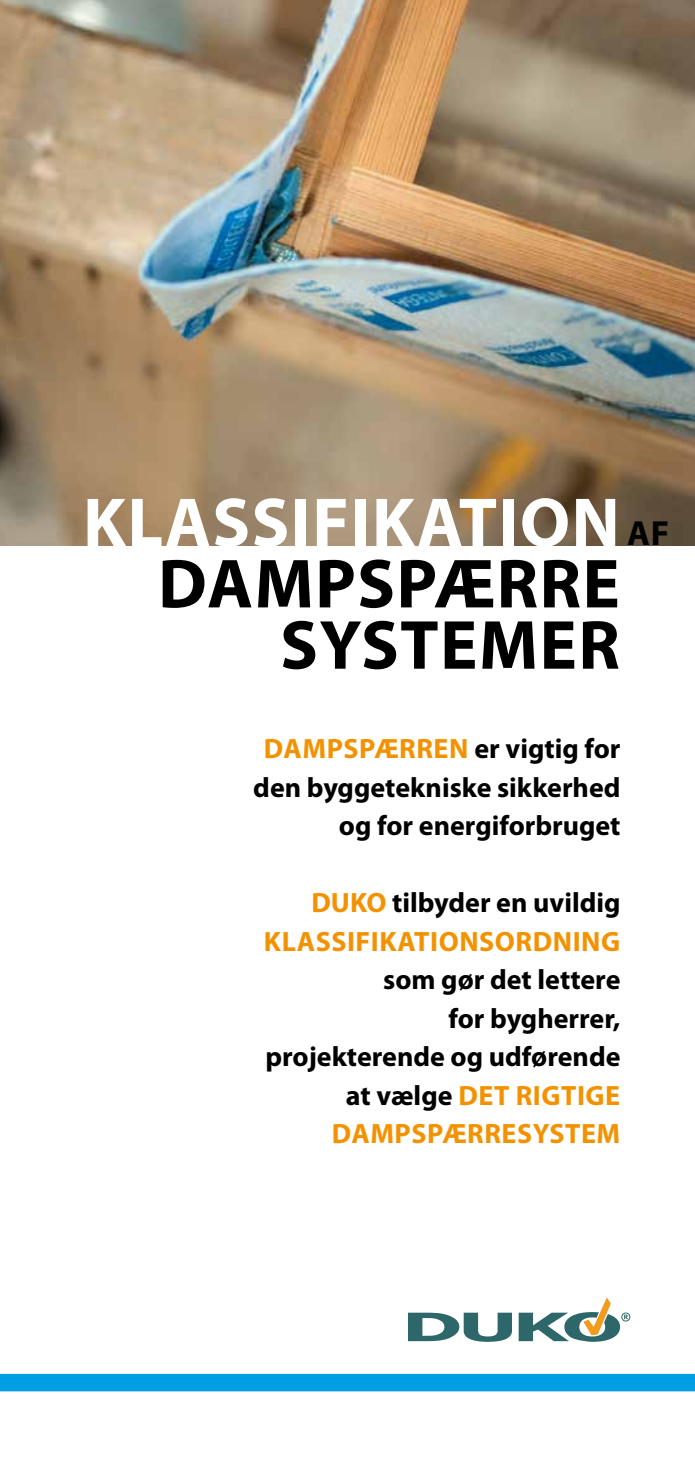
<style>
.page{position:relative;width:695px;height:1474px;background:#fff}
.page>*{position:absolute;margin:0;border:0;box-sizing:border-box;transform-origin:0 0}
.t1{font:700 70px/61.2px "Myriad Pro";letter-spacing:.02em;color:#000;text-align:right}
.t2{font:700 70px "Myriad Pro";letter-spacing:.02em;color:#fff}
.t3{font:700 35px "Myriad Pro";color:#000}
.t4{font:700 28px/38.5px "Myriad Pro";letter-spacing:.02em;color:#000;text-align:right}
.t5{font:700 28px/38.5px "Myriad Pro";color:#000;text-align:right}
.t6{font:700 28px/38.5px "Myriad Pro";letter-spacing:.02em;color:#f39200;text-align:right}
.s1{color:#f39200}
.s2{color:#000}
</style>
<div class="page">
<img style="left:0;top:0;width:694px;height:546px">
<svg style="left:408px;top:1297px;width:222px;height:44px"></svg>
<hr style="left:0;top:1148px;width:1px;height:225px;background:#009fe3">
<div style="left:0;top:1373px;width:694px;height:18px;background:#009fe3"></div>
<h1 class="t2" style="left:83px;top:477px;width:538px">klassifikation</h1>
<h1 class="t1" style="left:158px;top:551px;width:463px">dampspærre systemer</h1>
<p class="t3" style="left:627px;top:510px;width:44px">af</p>
<p class="t5" style="left:253px;top:728px;width:368px"><span class="s1">Dampspærren</span> er vigtig for den byggetekniske sikkerhed og for energiforbruget</p>
<p class="t6" style="left:264px;top:882px;width:358px">DUKO <span class="s2">tilbyder en uvildig </span>klassifikationsordning</p>
<p class="t4" style="left:265px;top:959px;width:356px">som gør det lettere<br>for bygherrer, projekterende og udførende at vælge <span class="s1">det rigtige dampspærresystem</span></p>
</div>
